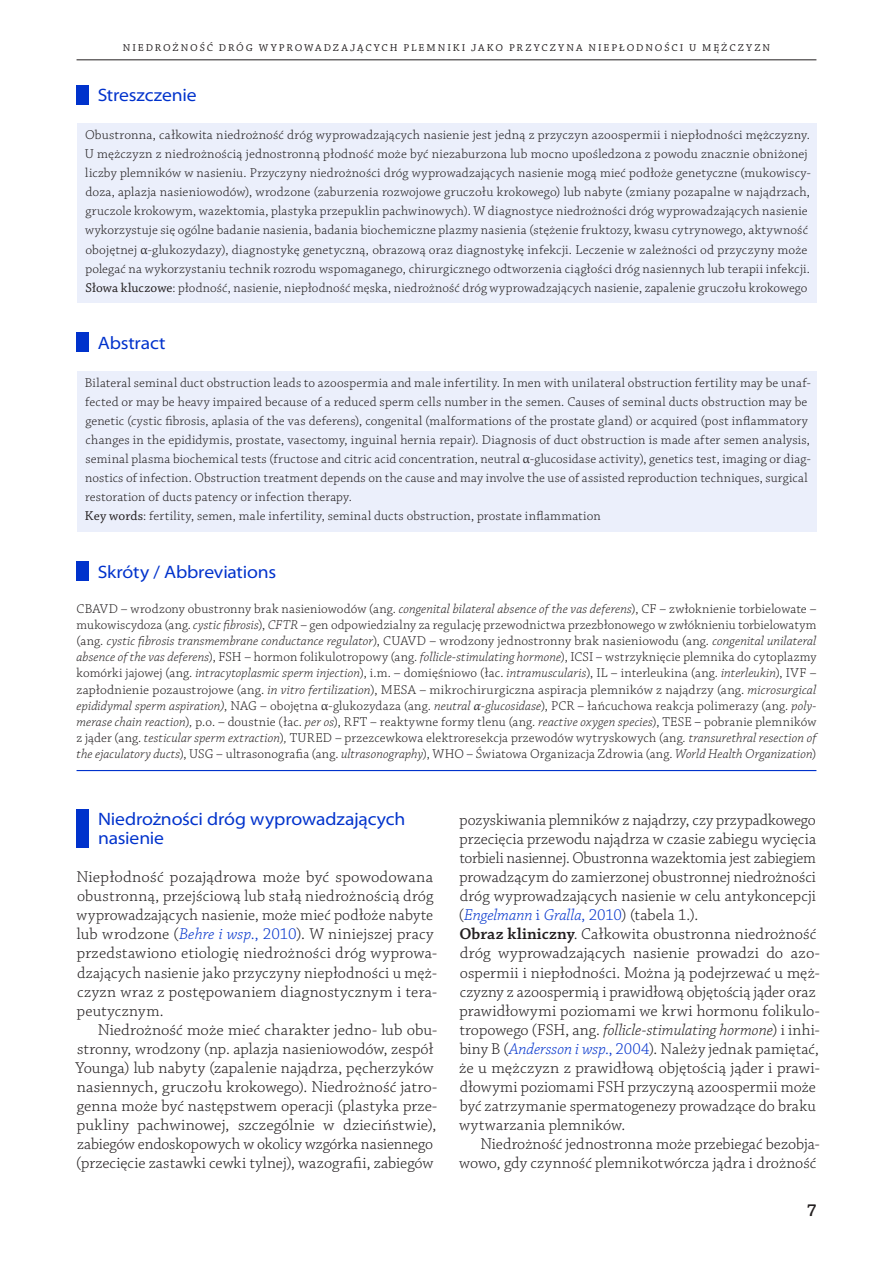
<style>
.page{position:relative;width:893px;height:1263px;background:#fff}
.page>*{position:absolute;margin:0;border:0;box-sizing:border-box;transform-origin:0 0}
.t1{font:semi-expanded 18px/19px "Myriad Pro";letter-spacing:-.01em;color:#0032cc}
.t2{font:600 18px "Chaparral Pro";color:#231f20}
.t3{font:300 16.5px/19px "Chaparral Pro";letter-spacing:.005em;color:#231f20}
.t4{font:300 13.5px/19px "Chaparral Pro";letter-spacing:.01em;color:#231f20}
.t5{font:10.5px "Chaparral Pro Capt";letter-spacing:.185em;color:#231f20}
.s1{font-family:"Warnock Pro"}
.s2{font-weight:400}
.s3{font-style:italic}
.s4{font-family:"Warnock Pro";font-style:italic}
.s5{font-style:italic;color:#0032cc}
.s6{color:#0032cc}
.s7{font-weight:600}
</style>
<div class="page">
<hr style="left:77px;top:60px;width:739px;height:1px;background:#231f20">
<div style="left:77px;top:123px;width:739px;height:180px;background:#ebeffb"></div>
<div style="left:77px;top:85px;width:12px;height:19px;background:#0032cc"></div>
<div style="left:77px;top:333px;width:12px;height:19px;background:#0032cc"></div>
<div style="left:77px;top:809px;width:12px;height:38px;background:#0032cc"></div>
<div style="left:77px;top:371px;width:739px;height:161px;background:#ebeffb"></div>
<hr style="left:77px;top:770px;width:739px;height:1px;background:#0032cc">
<div style="left:77px;top:561px;width:12px;height:19px;background:#0032cc"></div>
<p class="t5" style="left:123px;top:42px;width:649px">NIEDROŻNOŚĆ DRÓG WYPROWADZAJĄCYCH PLEMNIKI JAKO PRZYCZYNA NIEPŁODNOŚCI U MĘŻCZYZN</p>
<h1 class="t1" style="left:98px;top:86px;width:100px">Streszczenie</h1>
<p class="t4" style="left:85px;top:126px;width:727px">Obustronna, całkowita niedrożność dróg wyprowadzających nasienie jest jedną z przyczyn azoospermii i niepłodności mężczyzny.<br>U mężczyzn z niedrożnością jednostronną płodność może być niezaburzona lub mocno upośledzona z powodu znacznie obniżonej liczby plemników w nasieniu. Przyczyny niedrożności dróg wyprowadzających nasienie mogą mieć podłoże genetyczne (mukowiscy‑ doza, aplazja nasieniowodów), wrodzone (zaburzenia rozwojowe gruczołu krokowego) lub nabyte (zmiany pozapalne w najądrzach, gruczole krokowym, wazektomia, plastyka przepuklin pachwinowych). W diagnostyce niedrożności dróg wyprowadzających nasienie wykorzystuje się ogólne badanie nasienia, badania biochemiczne plazmy nasienia (stężenie fruktozy, kwasu cytrynowego, aktywność obojętnej <span class="s1">α</span>‑glukozydazy), diagnostykę genetyczną, obrazową oraz diagnostykę infekcji. Leczenie w zależności od przyczyny może polegać na wykorzystaniu technik rozrodu wspomaganego, chirurgicznego odtworzenia ciągłości dróg nasiennych lub terapii infekcji.<br><span class="s2">Słowa kluczowe</span>: płodność, nasienie, niepłodność męska, niedrożność dróg wyprowadzających nasienie, zapalenie gruczołu krokowego</p>
<h1 class="t1" style="left:98px;top:334px;width:69px">Abstract</h1>
<p class="t4" style="left:85px;top:374px;width:727px">Bilateral seminal duct obstruction leads to azoospermia and male infertility. In men with unilateral obstruction fertility may be unaf‑ fected or may be heavy impaired because of a reduced sperm cells number in the semen. Causes of seminal ducts obstruction may be genetic (cystic fibrosis, aplasia of the vas deferens), congenital (malformations of the prostate gland) or acquired (post inflammatory changes in the epididymis, prostate, vasectomy, inguinal hernia repair). Diagnosis of duct obstruction is made after semen analysis, seminal plasma biochemical tests (fructose and citric acid concentration, neutral <span class="s1">α</span>‑glucosidase activity), genetics test, imaging or diag‑ nostics of infection. Obstruction treatment depends on the cause and may involve the use of assisted reproduction techniques, surgical restoration of ducts patency or infection therapy.<br><span class="s2">Key words</span>: fertility, semen, male infertility, seminal ducts obstruction, prostate inflammation</p>
<h1 class="t1" style="left:98px;top:562px;width:180px">Skróty / Abbreviations</h1>
<p class="t4" style="left:77px;top:601px;width:741px;line-height:16.2px;text-align:justify">CBAVD – wrodzony obustronny brak nasieniowodów (ang. <span class="s3">congenital bilateral absence of the vas deferens</span>), CF – zwłoknienie torbielowate – mukowiscydoza (ang. <span class="s3">cystic fibrosis</span>), <span class="s3">CFTR</span> – gen odpowiedzialny za regulację przewodnictwa przezbłonowego w zwłóknieniu torbielowatym (ang. <span class="s3">cystic fibrosis transmembrane conductance regulator</span>), CUAVD – wrodzony jednostronny brak nasieniowodu (ang. <span class="s3">congenital unilateral absence of the vas deferens</span>), FSH – hormon folikulotropowy (ang. <span class="s3">follicle‑stimulating hormone</span>), ICSI – wstrzyknięcie plemnika do cytoplazmy komórki jajowej (ang. <span class="s3">intracytoplasmic sperm injection</span>), i.m. – domięśniowo (łac. <span class="s3">intramuscularis</span>), IL – interleukina (ang. <span class="s3">interleukin</span>), IVF – zapłodnienie pozaustrojowe (ang. <span class="s3">in vitro fertilization</span>), MESA – mikrochirurgiczna aspiracja plemników z najądrzy (ang. <span class="s3">microsurgical epididymal sperm aspiration)</span>, NAG – obojętna <span class="s1">α</span>‑glukozydaza (ang. <span class="s3">neutral</span> <span class="s4">α</span><span class="s3">‑glucosidase</span>), PCR – łańcuchowa reakcja polimerazy (ang. <span class="s3">poly‑ merase chain reaction</span>)<span class="s3">,</span> p.o. – doustnie (łac. <span class="s3">per os</span>), RFT – reaktywne formy tlenu (ang. <span class="s3">reactive oxygen species</span>), TESE <span class="s3">–</span> pobranie plemników z jąder (ang. <span class="s3">testicular sperm extraction</span>)<span class="s3">,</span> TURED – przezcewkowa elektroresekcja przewodów wytryskowych (ang<span class="s3">. transurethral resection of the ejaculatory ducts</span>), USG – ultrasonografia (ang. <span class="s3">ultrasonography</span>), WHO – Światowa Organizacja Zdrowia (ang. <span class="s3">World Health Organization</span>)</p>
<h1 class="t1" style="left:98px;top:810px;width:309px">Niedrożności dróg wyprowadzających nasienie</h1>
<p class="t3" style="left:77px;top:868px;width:362px">Niepłodność pozajądrowa może być spowodowana obustronną, przejściową lub stałą niedrożnością dróg wyprowadzających nasienie, może mieć podłoże nabyte lub wrodzone (<span class="s5">Behre i wsp</span><span class="s6">., 2010</span>). W niniejszej pracy przedstawiono etiologię niedrożności dróg wyprowa‑ dzających nasienie jako przyczyny niepłodności u męż‑ czyzn wraz z postępowaniem diagnostycznym i tera‑ peutycznym.</p>
<p class="t3" style="left:75px;top:1021px;width:363px;text-indent:22px">Niedrożność może mieć charakter jedno‑ lub obu‑ stronny, wrodzony (np. aplazja nasieniowodów, zespół Younga) lub nabyty (zapalenie najądrza, pęcherzyków nasiennych, gruczołu krokowego). Niedrożność jatro‑ genna może być następstwem operacji (plastyka prze‑ pukliny pachwinowej, szczególnie w dzieciństwie), zabiegów endoskopowych w okolicy wzgórka nasiennego (przecięcie zastawki cewki tylnej), wazografii, zabiegów</p>
<p class="t3" style="left:459px;top:811px;width:363px">pozyskiwania plemników z najądrzy, czy przypadkowego przecięcia przewodu najądrza w czasie zabiegu wycięcia torbieli nasiennej. Obustronna wazektomia jest zabiegiem prowadzącym do zamierzonej obustronnej niedrożności dróg wyprowadzających nasienie w celu antykoncepcji (<span class="s5">Engelmann</span> <span class="s6">i</span> <span class="s5">Gralla</span><span class="s6">, 2010</span>) (tabela 1.).<br><span class="s7">Obraz kliniczny</span>. Całkowita obustronna niedrożność dróg wyprowadzających nasienie prowadzi do azo‑ ospermii i niepłodności. Można ją podejrzewać u męż‑ czyzny z azoospermią i prawidłową objętością jąder oraz prawidłowymi poziomami we krwi hormonu folikulo‑ tropowego (FSH, ang. <span class="s3">follicle‑stimulating hormone</span>) i inhi‑ biny B (<span class="s5">Andersson i wsp</span><span class="s6">., 2004</span>). Należy jednak pamiętać, że u mężczyzn z prawidłową objętością jąder i prawi‑ dłowymi poziomami FSH przyczyną azoospermii może być zatrzymanie spermatogenezy prowadzące do braku wytwarzania plemników.</p>
<p class="t3" style="left:459px;top:1135px;width:362px;text-align:right">Niedrożność jednostronna może przebiegać bezobja‑ wowo, gdy czynność plemnikotwórcza jądra i drożność</p>
<h1 class="t2" style="left:807px;top:1200px;width:11px">7</h1>
</div>
